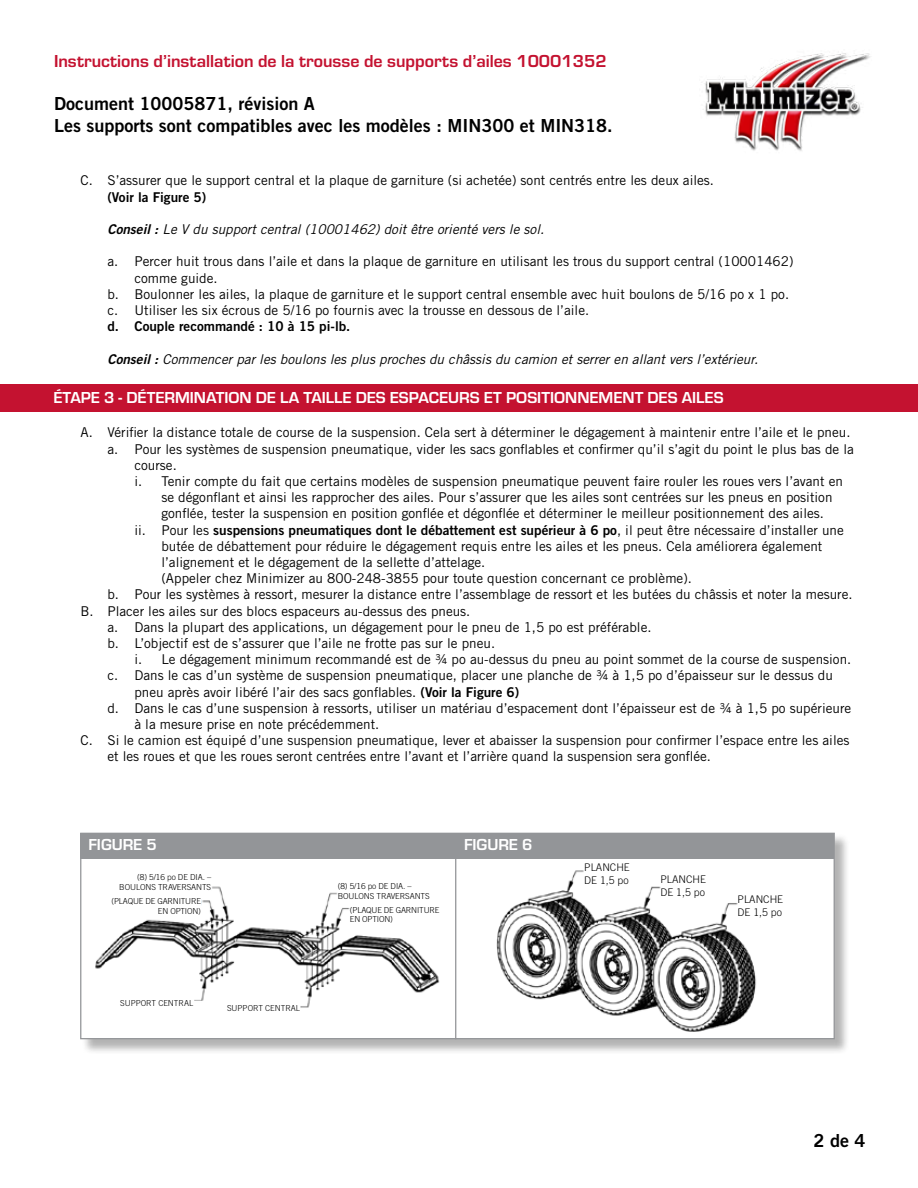
<style>
.page{position:relative;width:918px;height:1188px;background:#fff}
.page>*{position:absolute;margin:0;border:0;box-sizing:border-box;transform-origin:0 0}
.t1{font:18px/21.6px "Trade Gothic LT Std Bd 2";color:#000}
.t2{font:700 18px "Eurostile";color:#c41230}
.t3{font:700 16.5px "Eurostile";color:#fff}
.t4{font:13.5px "Trade Gothic LT Std";color:#000}
.t5{font:italic 13.5px "Trade Gothic LT Std";color:#000}
.t6{font:13.5px "Trade Gothic LT Std Bd 2";color:#000}
.t7{font:300 10.5px/12.6px "Trade Gothic LT Std";color:#000}
.t8{font:300 8.25px/9.9px "Trade Gothic LT Std";letter-spacing:-.01em;color:#000;text-align:right}
.s1{font-family:"Trade Gothic LT Std Bd 2 Obl";font-style:normal}
.s2{font-family:"Trade Gothic LT Std"}
.s3{font-family:"Trade Gothic LT Std Bd 2"}
</style>
<div class="page">
<img style="left:703px;top:53px;width:168px;height:98px">
<div style="left:0;top:384px;width:918px;height:27px;background:#c41230"></div>
<div style="left:81px;top:834px;width:769px;height:220px;background:#000;opacity:.3"></div>
<div style="left:80px;top:833px;width:755px;height:206px;background:#fff;border:1px solid #939598"></div>
<div style="left:81px;top:833px;width:753px;height:26px;background:#939598"></div>
<img style="left:95px;top:886px;width:345px;height:122px">
<img style="left:496px;top:870px;width:260px;height:162px">
<hr style="left:455px;top:833px;width:1px;height:206px;background:#939598">
<div style="left:95px;top:993px;width:98px;height:21px;background:#fff"></div>
<div style="left:211px;top:997px;width:89px;height:21px;background:#fff"></div>
<div style="left:101px;top:868px;width:110px;height:28px;background:#fff"></div>
<div style="left:338px;top:878px;width:110px;height:27px;background:#fff"></div>
<div style="left:104px;top:895px;width:97px;height:23px;background:#fff"></div>
<div style="left:350px;top:903px;width:97px;height:23px;background:#fff"></div>
<div style="left:661px;top:876px;width:81px;height:20px;background:#fff"></div>
<div style="left:738px;top:895px;width:82px;height:21px;background:#fff"></div>
<div style="left:584px;top:863px;width:72px;height:22px;background:#fff"></div>
<h1 class="t2" style="left:54px;top:48px;width:554px">Instructions d’installation de la trousse de supports d’ailes 10001352</h1>
<h1 class="t1" style="left:54px;top:93px;width:560px">Document 10005871, révision A<br>Les supports sont compatibles avec les modèles : MIN300 et MIN318.</h1>
<p class="t4" style="left:80px;top:172px;width:635px">C. S’assurer que le support central et la plaque de garniture (si achetée) sont centrés entre les deux ailes.</p>
<p class="t6" style="left:107px;top:188px;width:100px">(Voir la Figure 5)</p>
<p class="t5" style="left:107px;top:221px;width:438px"><span class="s1">Conseil :</span> Le V du support central (10001462) doit être orienté vers le sol.</p>
<p class="t4" style="left:107px;top:253px;width:688px">a. Percer huit trous dans l’aile et dans la plaque de garniture en utilisant les trous du support central (10001462)</p>
<p class="t4" style="left:134px;top:270px;width:85px">comme guide.</p>
<p class="t4" style="left:107px;top:286px;width:683px">b. Boulonner les ailes, la plaque de garniture et le support central ensemble avec huit boulons de 5/16 po x 1 po.</p>
<p class="t4" style="left:107px;top:302px;width:483px">c. Utiliser les six écrous de 5/16 po fournis avec la trousse en dessous de l’aile.</p>
<p class="t6" style="left:107px;top:318px;width:244px">d. Couple recommandé : 10 à 15 pi-lb.</p>
<p class="t5" style="left:107px;top:351px;width:652px"><span class="s1">Conseil :</span> Commencer par les boulons les plus proches du châssis du camion et serrer en allant vers l’extérieur.</p>
<p class="t3" style="left:53px;top:386px;width:672px">ÉTAPE 3 - DÉTERMINATION DE LA TAILLE DES ESPACEURS ET POSITIONNEMENT DES AILES</p>
<p class="t4" style="left:80px;top:424px;width:771px">A. Vérifier la distance totale de course de la suspension. Cela sert à déterminer le dégagement à maintenir entre l’aile et le pneu.</p>
<p class="t4" style="left:107px;top:441px;width:748px">a. Pour les systèmes de suspension pneumatique, vider les sacs gonflables et confirmer qu’il s’agit du point le plus bas de la</p>
<p class="t4" style="left:134px;top:457px;width:44px">course.</p>
<p class="t4" style="left:134px;top:473px;width:710px">i. Tenir compte du fait que certains modèles de suspension pneumatique peuvent faire rouler les roues vers l’avant en</p>
<p class="t4" style="left:161px;top:489px;width:673px">se dégonflant et ainsi les rapprocher des ailes. Pour s’assurer que les ailes sont centrées sur les pneus en position</p>
<p class="t4" style="left:161px;top:505px;width:664px">gonflée, tester la suspension en position gonflée et dégonflée et déterminer le meilleur positionnement des ailes.</p>
<p class="t6" style="left:134px;top:521px;width:711px"><span class="s2">ii. Pour les</span> suspensions pneumatiques dont le débattement est supérieur à 6 po<span class="s2">, il peut être nécessaire d’installer une</span></p>
<p class="t4" style="left:161px;top:538px;width:663px">butée de débattement pour réduire le dégagement requis entre les ailes et les pneus. Cela améliorera également</p>
<p class="t4" style="left:161px;top:554px;width:325px">l’alignement et le dégagement de la sellette d’attelage.</p>
<p class="t4" style="left:161px;top:570px;width:532px">(Appeler chez Minimizer au 800-248-3855 pour toute question concernant ce problème).</p>
<p class="t4" style="left:107px;top:586px;width:747px">b. Pour les systèmes à ressort, mesurer la distance entre l’assemblage de ressort et les butées du châssis et noter la mesure.</p>
<p class="t4" style="left:80px;top:603px;width:391px">B. Placer les ailes sur des blocs espaceurs au-dessus des pneus.</p>
<p class="t4" style="left:107px;top:619px;width:546px">a. Dans la plupart des applications, un dégagement pour le pneu de 1,5 po est préférable.</p>
<p class="t4" style="left:107px;top:635px;width:389px">b. L’objectif est de s’assurer que l’aile ne frotte pas sur le pneu.</p>
<p class="t4" style="left:134px;top:651px;width:718px">i. Le dégagement minimum recommandé est de ¾ po au-dessus du pneu au point sommet de la course de suspension.</p>
<p class="t4" style="left:107px;top:667px;width:727px">c. Dans le cas d’un système de suspension pneumatique, placer une planche de ¾ à 1,5 po d’épaisseur sur le dessus du</p>
<p class="t4" style="left:134px;top:684px;width:386px">pneu après avoir libéré l’air des sacs gonflables. <span class="s3">(Voir la Figure 6)</span></p>
<p class="t4" style="left:107px;top:700px;width:745px">d. Dans le cas d’une suspension à ressorts, utiliser un matériau d’espacement dont l’épaisseur est de ¾ à 1,5 po supérieure</p>
<p class="t4" style="left:134px;top:716px;width:246px">à la mesure prise en note précédemment.</p>
<p class="t4" style="left:80px;top:732px;width:771px">C. Si le camion est équipé d’une suspension pneumatique, lever et abaisser la suspension pour confirmer l’espace entre les ailes</p>
<p class="t4" style="left:107px;top:748px;width:605px">et les roues et que les roues seront centrées entre l’avant et l’arrière quand la suspension sera gonflée.</p>
<p class="t3" style="left:88px;top:833px;width:70px">FIGURE 5</p>
<p class="t3" style="left:464px;top:833px;width:70px">FIGURE 6</p>
<p class="t8" style="left:119px;top:872px;width:93px">(8) 5/16 po DE DIA. –<br>BOULONS TRAVERSANTS</p>
<p class="t8" style="left:338px;top:881px;width:93px;text-align:left">(8) 5/16 po DE DIA. –<br>BOULONS TRAVERSANTS</p>
<p class="t8" style="left:112px;top:896px;width:91px">(PLAQUE DE GARNITURE<br>EN OPTION)</p>
<p class="t8" style="left:350px;top:905px;width:91px;text-align:left">(PLAQUE DE GARNITURE<br>EN OPTION)</p>
<p class="t8" style="left:120px;top:998px;width:75px">SUPPORT CENTRAL</p>
<p class="t8" style="left:227px;top:1003px;width:75px">SUPPORT CENTRAL</p>
<p class="t7" style="left:584px;top:861px;width:47px">PLANCHE<br>DE 1,5 po</p>
<p class="t7" style="left:661px;top:873px;width:47px">PLANCHE<br>DE 1,5 po</p>
<p class="t7" style="left:738px;top:893px;width:47px">PLANCHE<br>DE 1,5 po</p>
<h1 class="t1" style="left:814px;top:1129px;width:53px">2 de 4</h1>
</div>
